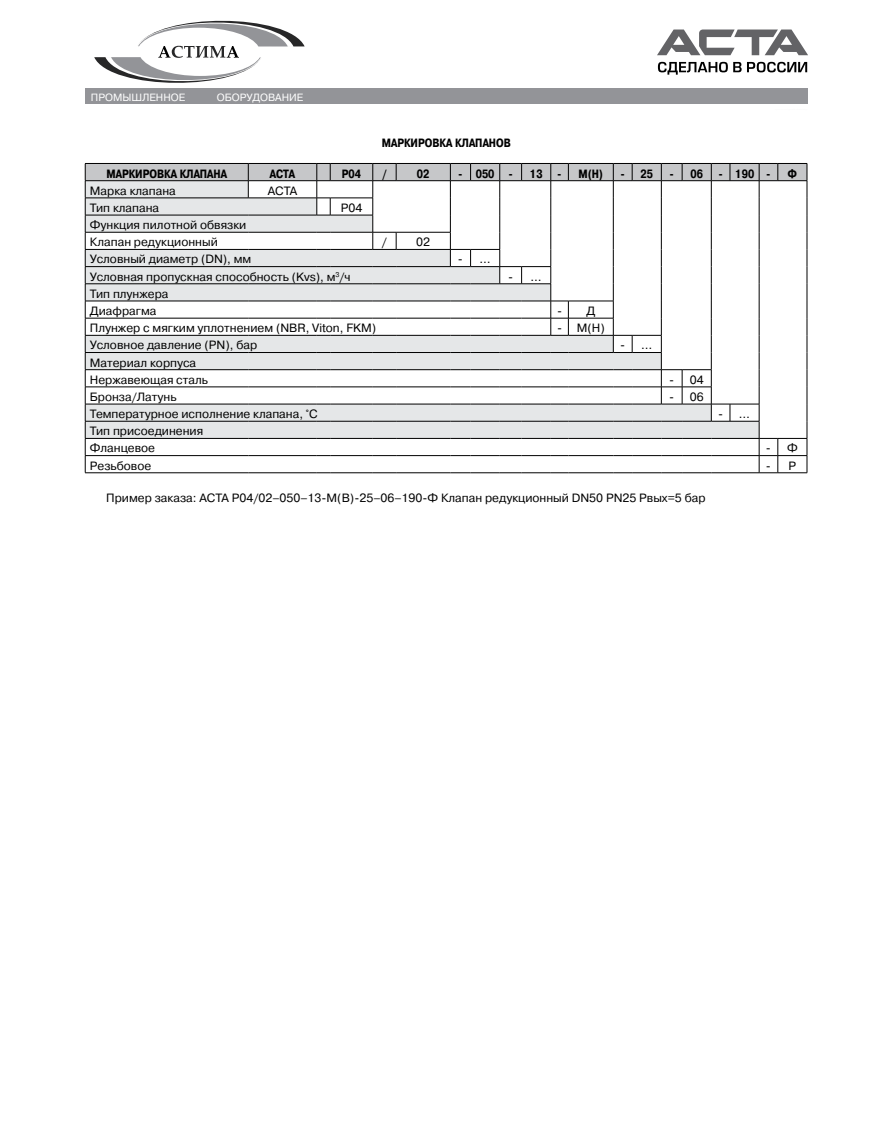
<style>
.page{position:relative;width:893px;height:1144px;background:#fff}
.page>*{position:absolute;margin:0;border:0;box-sizing:border-box;transform-origin:0 0}
.table_cell{font:12px "Pragmatica C";color:#000}
.snoska{font:12px "Pragmatica C";color:#000}
.table_head{font:700 12px "Pragmatica Cond C";color:#000}
.t1{font:10.5px "Pragmatica C";color:#fff}
</style>
<div class="page">
<div style="left:85px;top:89px;width:723px;height:15px;background:#939498"></div>
<svg style="left:657px;top:30px;width:151px;height:25px"></svg>
<svg style="left:658px;top:62px;width:149px;height:13px"></svg>
<svg style="left:85px;top:163px;width:723px;height:310px"></svg>
<svg style="left:94px;top:20px;width:211px;height:63px"></svg>
<p class="t1" style="left:91px;top:92px;width:96px">ПРОМЫШЛЕННОЕ</p>
<p class="t1" style="left:217px;top:92px;width:88px">ОБОРУДОВАНИЕ</p>
<p class="table_head" style="left:382px;top:136px;width:131px">МАРКИРОВКА КЛАПАНОВ</p>
<p class="table_head" style="left:106px;top:167px;width:122px">МАРКИРОВКА КЛАПАНА</p>
<p class="table_head" style="left:270px;top:167px;width:27px">АСТА</p>
<p class="table_head" style="left:342px;top:167px;width:21px">Р04</p>
<p class="table_head" style="left:382px;top:167px;width:6px">/</p>
<p class="table_head" style="left:417px;top:167px;width:14px">02</p>
<p class="table_head" style="left:458px;top:167px;width:6px">-</p>
<p class="table_head" style="left:476px;top:167px;width:20px">050</p>
<p class="table_head" style="left:508px;top:167px;width:6px">-</p>
<p class="table_head" style="left:530px;top:167px;width:15px">13</p>
<p class="table_head" style="left:557px;top:167px;width:6px">-</p>
<p class="table_head" style="left:579px;top:167px;width:26px">М(Н)</p>
<p class="table_head" style="left:620px;top:167px;width:6px">-</p>
<p class="table_head" style="left:640px;top:167px;width:14px">25</p>
<p class="table_head" style="left:669px;top:167px;width:6px">-</p>
<p class="table_head" style="left:690px;top:167px;width:14px">06</p>
<p class="table_head" style="left:718px;top:167px;width:6px">-</p>
<p class="table_head" style="left:735px;top:167px;width:21px">190</p>
<p class="table_head" style="left:766px;top:167px;width:6px">-</p>
<p class="table_head" style="left:788px;top:167px;width:11px">Ф</p>
<p class="table_cell" style="left:90px;top:184px;width:88px">Марка клапана</p>
<p class="table_cell" style="left:268px;top:184px;width:31px">АСТА</p>
<p class="table_cell" style="left:90px;top:201px;width:71px">Тип клапана</p>
<p class="table_cell" style="left:341px;top:201px;width:23px">Р04</p>
<p class="table_cell" style="left:90px;top:218px;width:158px">Функция пилотной обвязки</p>
<p class="table_cell" style="left:90px;top:235px;width:129px">Клапан редукционный</p>
<p class="table_cell" style="left:382px;top:235px;width:7px">/</p>
<p class="table_cell" style="left:416px;top:235px;width:15px">02</p>
<p class="table_cell" style="left:90px;top:253px;width:163px">Условный диаметр (DN), мм</p>
<p class="table_cell" style="left:458px;top:253px;width:7px">-</p>
<p class="table_cell" style="left:480px;top:253px;width:13px">…</p>
<p class="table_cell" style="left:90px;top:270px;width:262px">Условная пропускная способность (Kvs), м<sup>3</sup>/ч</p>
<p class="table_cell" style="left:508px;top:270px;width:7px">-</p>
<p class="table_cell" style="left:531px;top:270px;width:13px">…</p>
<p class="table_cell" style="left:90px;top:287px;width:80px">Тип плунжера</p>
<p class="table_cell" style="left:90px;top:304px;width:68px">Диафрагма</p>
<p class="table_cell" style="left:557px;top:304px;width:7px">-</p>
<p class="table_cell" style="left:586px;top:304px;width:10px">Д</p>
<p class="table_cell" style="left:90px;top:321px;width:288px">Плунжер с мягким уплотнением (NBR, Viton, FKM)</p>
<p class="table_cell" style="left:557px;top:321px;width:7px">-</p>
<p class="table_cell" style="left:577px;top:321px;width:29px">М(Н)</p>
<p class="table_cell" style="left:90px;top:338px;width:169px">Условное давление (PN), бар</p>
<p class="table_cell" style="left:620px;top:338px;width:7px">-</p>
<p class="table_cell" style="left:641px;top:338px;width:13px">…</p>
<p class="table_cell" style="left:90px;top:356px;width:108px">Материал корпуса</p>
<p class="table_cell" style="left:90px;top:373px;width:120px">Нержавеющая сталь</p>
<p class="table_cell" style="left:669px;top:373px;width:7px">-</p>
<p class="table_cell" style="left:690px;top:373px;width:15px">04</p>
<p class="table_cell" style="left:90px;top:390px;width:88px">Бронза/Латунь</p>
<p class="table_cell" style="left:669px;top:390px;width:7px">-</p>
<p class="table_cell" style="left:690px;top:390px;width:15px">06</p>
<p class="table_cell" style="left:90px;top:407px;width:229px">Температурное исполнение клапана, °С</p>
<p class="table_cell" style="left:718px;top:407px;width:7px">-</p>
<p class="table_cell" style="left:739px;top:407px;width:13px">…</p>
<p class="table_cell" style="left:90px;top:424px;width:115px">Тип присоединения</p>
<p class="table_cell" style="left:90px;top:442px;width:67px">Фланцевое</p>
<p class="table_cell" style="left:766px;top:442px;width:7px">-</p>
<p class="table_cell" style="left:787px;top:442px;width:12px">Ф</p>
<p class="table_cell" style="left:90px;top:459px;width:63px">Резьбовое</p>
<p class="table_cell" style="left:766px;top:459px;width:7px">-</p>
<p class="table_cell" style="left:788px;top:459px;width:9px">Р</p>
<p class="snoska" style="left:106px;top:491px;width:601px">Пример заказа: АСТА Р04/02–050–13-М(В)-25–06–190-Ф Клапан редукционный DN50 PN25 Рвых=5 бар</p>
</div>
